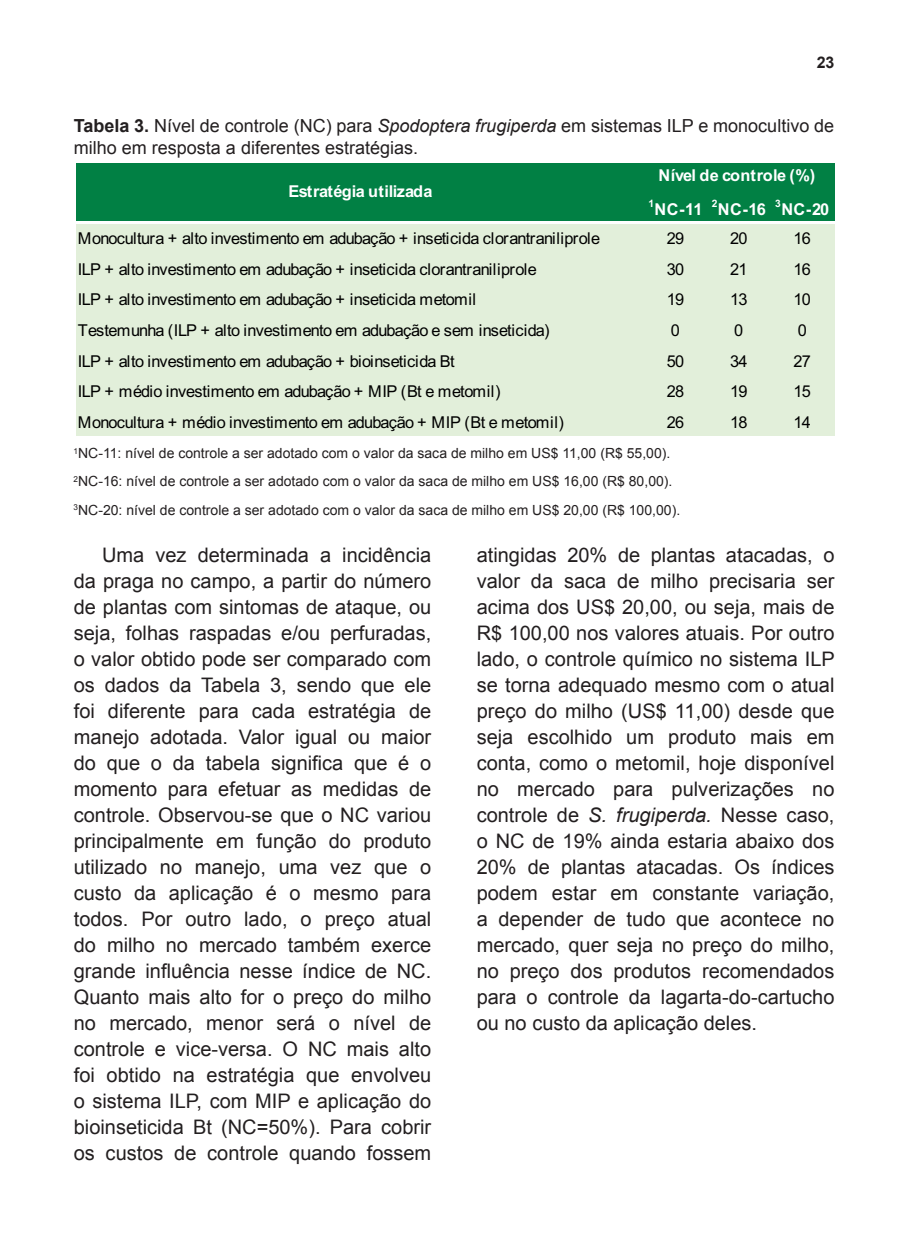
<style>
.page{position:relative;width:908px;height:1248px;background:#fff}
.page>*{position:absolute;margin:0;border:0;box-sizing:border-box;transform-origin:0 0}
.MIOLO{font:20px/26px "Arial";color:#231f20;text-align:justify}
.TABELA_TITULO{font:18px/21.6px "Arial";color:#231f20}
.t1{font:16.4px "Arial";letter-spacing:-.03em;color:#000}
.t2{font:16.4px "Arial";letter-spacing:-.055em;color:#000}
.t3{font:16.4px "Arial";letter-spacing:-.035em;color:#000}
.t4{font:700 16.4px "Arial";letter-spacing:-.015em;color:#fff}
.t5{font:700 16px "Arial";color:#231f20}
.TABELA_FONTE{font:14px "Arial";color:#231f20}
.t6{font:700 10.2px "Arial";color:#fff}
.s1{font-weight:700}
.s2{font-style:italic}
</style>
<div class="page">
<div style="left:76px;top:162px;width:758px;height:61px;background:#018044"></div>
<div style="left:76px;top:221px;width:758px;height:217px;background:#e2efda"></div>
<hr style="left:74px;top:221px;width:760px;height:2px;background:#fff">
<hr style="left:74px;top:436px;width:760px;height:2px;background:#fff">
<p class="t5" style="left:816px;top:52px;width:19px">23</p>
<p class="TABELA_TITULO" style="left:74px;top:115px;width:761px"><span class="s1">Tabela 3.</span> Nível de controle (NC) para <span class="s2">Spodoptera frugiperda</span> em sistemas ILP e monocultivo de milho em resposta a diferentes estratégias.</p>
<p class="t4" style="left:288px;top:180px;width:145px">Estratégia utilizada</p>
<p class="t4" style="left:658px;top:163px;width:158px">Nível de controle (%)</p>
<p class="t6" style="left:648px;top:196px;width:7px">1</p>
<p class="t4" style="left:654px;top:198px;width:49px">NC-11</p>
<p class="t6" style="left:711px;top:196px;width:7px">2</p>
<p class="t4" style="left:717px;top:198px;width:49px">NC-16</p>
<p class="t6" style="left:774px;top:196px;width:7px">3</p>
<p class="t4" style="left:781px;top:198px;width:49px">NC-20</p>
<p class="t1" style="left:78px;top:227px;width:523px">Monocultura + alto investimento em adubação + inseticida clorantraniliprole</p>
<p class="t2" style="left:666px;top:227px;width:19px">29</p>
<p class="t2" style="left:729px;top:227px;width:19px">20</p>
<p class="t2" style="left:793px;top:227px;width:19px">16</p>
<p class="t1" style="left:78px;top:258px;width:460px">ILP + alto investimento em adubação + inseticida clorantraniliprole</p>
<p class="t2" style="left:666px;top:258px;width:19px">30</p>
<p class="t2" style="left:729px;top:258px;width:19px">21</p>
<p class="t2" style="left:793px;top:258px;width:19px">16</p>
<p class="t1" style="left:78px;top:288px;width:399px">ILP + alto investimento em adubação + inseticida metomil</p>
<p class="t2" style="left:666px;top:288px;width:19px">19</p>
<p class="t2" style="left:729px;top:288px;width:19px">13</p>
<p class="t2" style="left:793px;top:288px;width:19px">10</p>
<p class="t2" style="left:78px;top:319px;width:473px">Testemunha (ILP + alto investimento em adubação e sem inseticida)</p>
<p class="t2" style="left:670px;top:319px;width:11px">0</p>
<p class="t2" style="left:734px;top:319px;width:11px">0</p>
<p class="t2" style="left:797px;top:319px;width:11px">0</p>
<p class="t2" style="left:78px;top:349px;width:378px">ILP + alto investimento em adubação + bioinseticida Bt</p>
<p class="t2" style="left:666px;top:349px;width:19px">50</p>
<p class="t2" style="left:729px;top:349px;width:19px">34</p>
<p class="t2" style="left:793px;top:349px;width:19px">27</p>
<p class="t3" style="left:78px;top:380px;width:424px">ILP + médio investimento em adubação + MIP (Bt e metomil)</p>
<p class="t2" style="left:666px;top:380px;width:19px">28</p>
<p class="t2" style="left:729px;top:380px;width:19px">19</p>
<p class="t2" style="left:793px;top:380px;width:19px">15</p>
<p class="t3" style="left:78px;top:411px;width:487px">Monocultura + médio investimento em adubação + MIP (Bt e metomil)</p>
<p class="t2" style="left:666px;top:411px;width:19px">26</p>
<p class="t2" style="left:729px;top:411px;width:19px">18</p>
<p class="t2" style="left:793px;top:411px;width:19px">14</p>
<p class="TABELA_FONTE" style="left:74px;top:444px;width:598px"><sup>1</sup>NC-11: nível de controle a ser adotado com o valor da saca de milho em US$ 11,00 (R$ 55,00).</p>
<p class="TABELA_FONTE" style="left:74px;top:472px;width:600px"><sup>2</sup>NC-16: nível de controle a ser adotado com o valor da saca de milho em US$ 16,00 (R$ 80,00).</p>
<p class="TABELA_FONTE" style="left:74px;top:500px;width:608px"><sup>3</sup>NC-20: nível de controle a ser adotado com o valor da saca de milho em US$ 20,00 (R$ 100,00).</p>
<p class="MIOLO" style="left:74px;top:542px;width:359px;text-indent:28px">Uma vez determinada a incidência da praga no campo, a partir do número de plantas com sintomas de ataque, ou seja, folhas raspadas e/ou perfuradas, o valor obtido pode ser comparado com os dados da Tabela 3, sendo que ele foi diferente para cada estratégia de manejo adotada. Valor igual ou maior do que o da tabela significa que é o momento para efetuar as medidas de controle. Observou-se que o NC variou principalmente em função do produto utilizado no manejo, uma vez que o custo da aplicação é o mesmo para todos. Por outro lado, o preço atual do milho no mercado também exerce grande influência nesse índice de NC.<br>Quanto mais alto for o preço do milho no mercado, menor será o nível de controle e vice-versa. O NC mais alto foi obtido na estratégia que envolveu o sistema ILP, com MIP e aplicação do bioinseticida Bt (NC=50%). Para cobrir os custos de controle quando fossem</p>
<p class="MIOLO" style="left:476px;top:542px;width:359px">atingidas 20% de plantas atacadas, o valor da saca de milho precisaria ser acima dos US$ 20,00, ou seja, mais de R$ 100,00 nos valores atuais. Por outro lado, o controle químico no sistema ILP se torna adequado mesmo com o atual preço do milho (US$ 11,00) desde que seja escolhido um produto mais em conta, como o metomil, hoje disponível no mercado para pulverizações no controle de <span class="s2">S. frugiperda.</span> Nesse caso, o NC de 19% ainda estaria abaixo dos 20% de plantas atacadas. Os índices podem estar em constante variação, a depender de tudo que acontece no mercado, quer seja no preço do milho, no preço dos produtos recomendados para o controle da lagarta-do-cartucho ou no custo da aplicação deles.</p>
</div>
